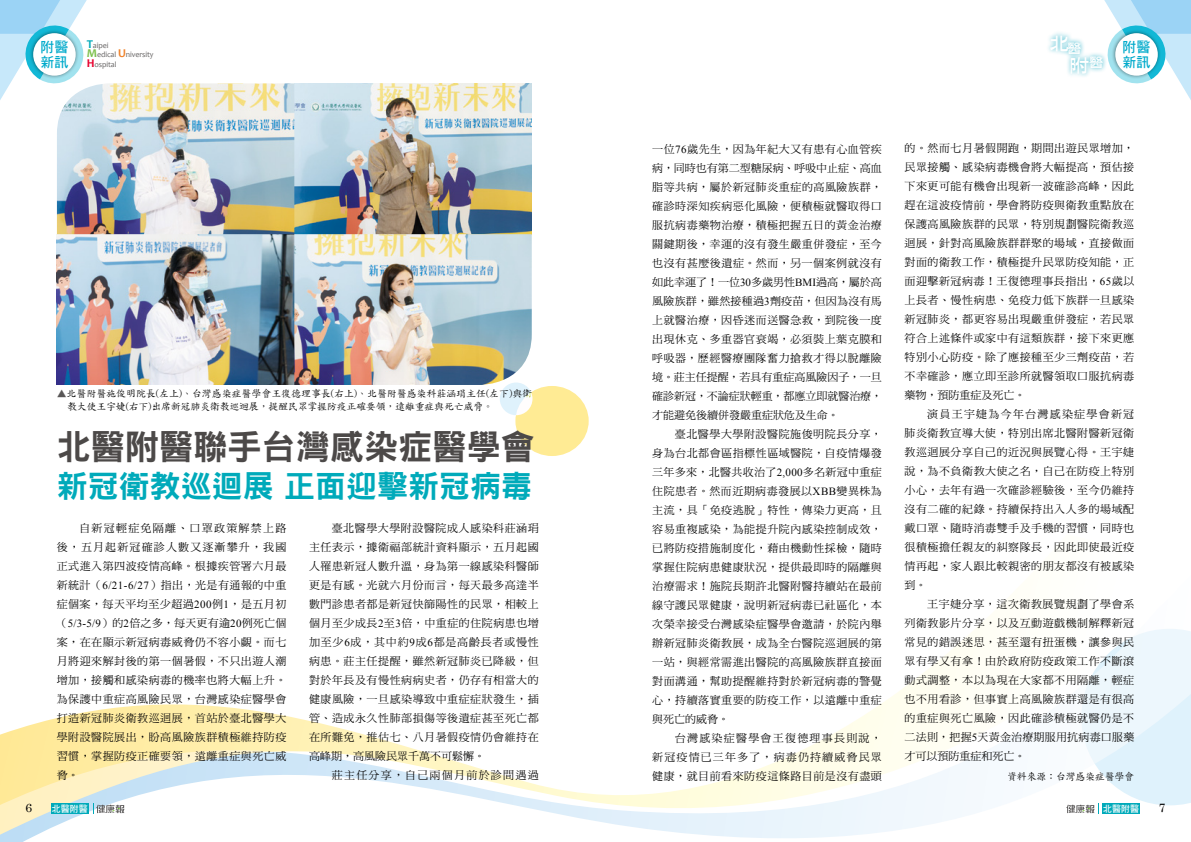
<style>
.page{position:relative;width:1191px;height:842px;background:#fff}
.page>*{position:absolute;margin:0;border:0;box-sizing:border-box;transform-origin:0 0}
.t1{font:34.5px "DF Hei Std W9";color:#4c4948}
.t2{font:31px "DF Hei Std W9";color:#00aaba}
.t3{font:18px/22px "DF Ya Yi Std W6";color:#fff;scale:1.15 1}
.t4{font:14px/15px "DF Hei Std W7";color:#00aacb}
.t5{font:12px "Century";color:#000}
.t6{font:11px/19px "DF Ming Std W5";letter-spacing:.045em;color:#000;text-align:justify}
.t7{font:11px "DF Ming Std W5";letter-spacing:.115em;color:#000}
.t8{font:10px/13px "DF Kai Shu Std W5";letter-spacing:-.025em;color:#000}
.t9{font:9px "DF Hei Std W7";color:#fff}
.t10{font:8px/9.1px "Candara";letter-spacing:-.01em;color:#666464}
.s1{font-weight:700;font-size:12px;color:#00aaba}
.s2{font-weight:700;font-size:12px;color:#7ec04d}
.s3{font-weight:700;font-size:12px;color:#f0832c}
.s4{font-weight:700;font-size:12px;color:#e6002d}
.s5{color:#595757}
.s6{font-family:"Times New Roman"}
</style>
<div class="page">
<div style="left:515px;top:386px;width:73px;height:70px;background:#ffeb94;border-radius:50%"></div>
<img style="left:57px;top:83px;width:475px;height:302px">
<svg style="left:0;top:621px;width:991px;height:221px"></svg>
<svg style="left:500px;top:382px;width:32px;height:33px"></svg>
<div style="left:51px;top:803px;width:38px;height:11px;background:#00aaba"></div>
<svg style="left:92px;top:803px;width:32px;height:11px"></svg>
<svg style="left:1066px;top:629px;width:125px;height:185px"></svg>
<svg style="left:0;top:0;width:92px;height:115px"></svg>
<svg style="left:1104px;top:0;width:87px;height:100px"></svg>
<div style="left:30px;top:30px;width:50px;height:50px;background:#000;opacity:.45"></div>
<div style="left:33px;top:33px;width:43px;height:43px;background:#fff;border-radius:50%"></div>
<div style="left:1111px;top:30px;width:50px;height:50px;background:#000;opacity:.45"></div>
<div style="left:1115px;top:33px;width:42px;height:43px;background:#fff;border-radius:50%"></div>
<div style="left:1045px;top:30px;width:62px;height:48px;background:#00a4c0;opacity:.75"></div>
<h3 class="t3" style="left:1069px;top:32px;width:32px;text-indent:-20px">北<sub>醫</sub>附<sup>醫</sup></h3>
<p class="t4" style="left:40px;top:39px;width:29px">附醫新訊</p>
<p class="t4" style="left:1122px;top:39px;width:29px">附醫新訊</p>
<p class="t10" style="left:87px;top:41px;width:68px"><span class="s1">T</span>aipei<br><span class="s2">M</span>edical <span class="s3">U</span>niversity</p>
<p class="t10" style="left:87px;top:60px;width:31px"><span class="s4">H</span>ospital</p>
<p class="t8" style="left:67px;top:387px;width:466px;text-indent:-10px"><span class="s5">▲</span>北醫附醫施俊明院長(左上)、台灣感染症醫學會王復德理事長(右上)、北醫附醫感染科莊涵琄主任(左下)與衛教大使王宇婕(右下)出席新冠肺炎衛教巡迴展，提醒民眾掌握防疫正確要領，遠離重症與死亡威脅。</p>
<h1 class="t1" style="left:57px;top:428px;width:480px">北醫附醫聯手台灣感染症醫學會</h1>
<h2 class="t2" style="left:57px;top:469px;width:477px">新冠衛教巡迴展 正面迎擊新冠病毒</h2>
<p class="t6" style="left:57px;top:519px;width:231px;text-indent:23px">自新冠輕症免隔離、口罩政策解禁上路後，五月起新冠確診人數又逐漸攀升，我國正式進入第四波疫情高峰。根據疾管署六月最新統計（<span class="s6">6/21-6/27</span>）指出，光是有通報的中重症個案，每天平均至少超過<span class="s6">200</span>例<span class="s6">1</span>，是五月初（<span class="s6">5/3-5/9</span>）的<span class="s6">2</span>倍之多，每天更有逾<span class="s6">20</span>例死亡個案，在在顯示新冠病毒威脅仍不容小覷。而七月將迎來解封後的第一個暑假，不只出遊人潮增加，接觸和感染病毒的機率也將大幅上升。為保護中重症高風險民眾，台灣感染症醫學會打造新冠肺炎衛教巡迴展，首站於臺北醫學大學附設醫院展出，盼高風險族群積極維持防疫習慣，掌握防疫正確要領，遠離重症與死亡威脅。</p>
<p class="t6" style="left:309px;top:519px;width:231px;text-indent:23px">臺北醫學大學附設醫院成人感染科莊涵琄主任表示，據衛福部統計資料顯示，五月起國人罹患新冠人數升溫，身為第一線感染科醫師更是有感。光就六月份而言，每天最多高達半數門診患者都是新冠快篩陽性的民眾，相較上個月至少成長<span class="s6">2</span>至<span class="s6">3</span>倍，中重症的住院病患也增加至少<span class="s6">6</span>成，其中約<span class="s6">9</span>成<span class="s6">6</span>都是高齡長者或慢性病患。莊主任提醒，雖然新冠肺炎已降級，但對於年長及有慢性病病史者，仍存有相當大的健康風險，一旦感染導致中重症症狀發生，插管、造成永久性肺部損傷等後遺症甚至死亡都在所難免，推估七、八月暑假疫情仍會維持在高峰期，高風險民眾千萬不可鬆懈。</p>
<p class="t7" style="left:332px;top:769px;width:208px">莊主任分享，自己兩個月前於診間遇過</p>
<p class="t6" style="left:652px;top:139px;width:231px">一位<span class="s6">76</span>歲先生，因為年紀大又有患有心血管疾病，同時也有第二型糖尿病、呼吸中止症、高血脂等共病，屬於新冠肺炎重症的高風險族群，確診時深知疾病惡化風險，便積極就醫取得口服抗病毒藥物治療，積極把握五日的黃金治療關鍵期後，幸運的沒有發生嚴重併發症，至今也沒有甚麼後遺症。然而，另一個案例就沒有如此幸運了！一位<span class="s6">30</span>多歲男性<span class="s6">BMI</span>過高，屬於高風險族群，雖然接種過<span class="s6">3</span>劑疫苗，但因為沒有馬上就醫治療，因昏迷而送醫急救，到院後一度出現休克、多重器官衰竭，必須裝上葉克膜和呼吸器，歷經醫療團隊奮力搶救才得以脫離險境。莊主任提醒，若具有重症高風險因子，一旦確診新冠，不論症狀輕重，都應立即就醫治療，才能避免後續併發嚴重症狀危及生命。</p>
<p class="t6" style="left:652px;top:424px;width:231px;text-indent:23px">臺北醫學大學附設醫院施俊明院長分享，身為台北都會區指標性區域醫院，自疫情爆發三年多來，北醫共收治了<span class="s6">2,000</span>多名新冠中重症住院患者。然而近期病毒發展以<span class="s6">XBB</span>變異株為主流，具「免疫逃脫」特性，傳染力更高，且容易重複感染，為能提升院內感染控制成效，已將防疫措施制度化，藉由機動性採檢，隨時掌握住院病患健康狀況，提供最即時的隔離與治療需求！施院長期許北醫附醫持續站在最前線守護民眾健康，說明新冠病毒已社區化，本次榮幸接受台灣感染症醫學會邀請，於院內舉辦新冠肺炎衛教展，成為全台醫院巡迴展的第一站，與經常需進出醫院的高風險族群直接面對面溝通，幫助提醒維持對於新冠病毒的警覺心，持續落實重要的防疫工作，以遠離中重症與死亡的威脅。</p>
<p class="t6" style="left:652px;top:728px;width:231px;text-indent:23px">台灣感染症醫學會王復德理事長則說，新冠疫情已三年多了，病毒仍持續威脅民眾健康，就目前看來防疫這條路目前是沒有盡頭</p>
<p class="t6" style="left:904px;top:139px;width:231px">的。然而七月暑假開跑，期間出遊民眾增加，民眾接觸、感染病毒機會將大幅提高，預估接下來更可能有機會出現新一波確診高峰，因此趕在這波疫情前，學會將防疫與衛教重點放在保護高風險族群的民眾，特別規劃醫院衛教巡迴展，針對高風險族群群聚的場域，直接做面對面的衛教工作，積極提升民眾防疫知能，正面迎擊新冠病毒！王復德理事長指出，<span class="s6">65</span>歲以上長者、慢性病患、免疫力低下族群一旦感染新冠肺炎，都更容易出現嚴重併發症，若民眾符合上述條件或家中有這類族群，接下來更應特別小心防疫。除了應接種至少三劑疫苗，若不幸確診，應立即至診所就醫領取口服抗病毒藥物，預防重症及死亡。</p>
<p class="t6" style="left:904px;top:405px;width:231px;text-indent:23px">演員王宇婕為今年台灣感染症學會新冠肺炎衛教宣導大使，特別出席北醫附醫新冠衛教巡迴展分享自己的近況與展覽心得。王宇婕說，為不負衛教大使之名，自己在防疫上特別小心，去年有過一次確診經驗後，至今仍維持沒有二確的紀錄。持續保持出入人多的場域配戴口罩、隨時消毒雙手及手機的習慣，同時也很積極擔任親友的糾察隊長，因此即使最近疫情再起，家人跟比較親密的朋友都沒有被感染到。</p>
<p class="t6" style="left:904px;top:595px;width:231px;text-indent:23px">王宇婕分享，這次衛教展覽規劃了學會系列衛教影片分享，以及互動遊戲機制解釋新冠常見的錯誤迷思，甚至還有扭蛋機，讓參與民眾有學又有拿！由於政府防疫政策工作不斷滾動式調整，本以為現在大家都不用隔離，輕症也不用看診，但事實上高風險族群還是有很高的重症與死亡風險，因此確診積極就醫仍是不二法則，把握<span class="s6">5</span>天黃金治療期服用抗病毒口服藥才可以預防重症和死亡。</p>
<p class="t8" style="left:1007px;top:770px;width:128px">資料來源：台灣感染症醫學會</p>
<p class="t5" style="left:26px;top:798px;width:8px">6</p>
<p class="t9" style="left:52px;top:804px;width:37px">北醫附醫</p>
<p class="t9" style="left:1103px;top:804px;width:37px">北醫附醫</p>
<p class="t5" style="left:1158px;top:798px;width:8px">7</p>
</div>
